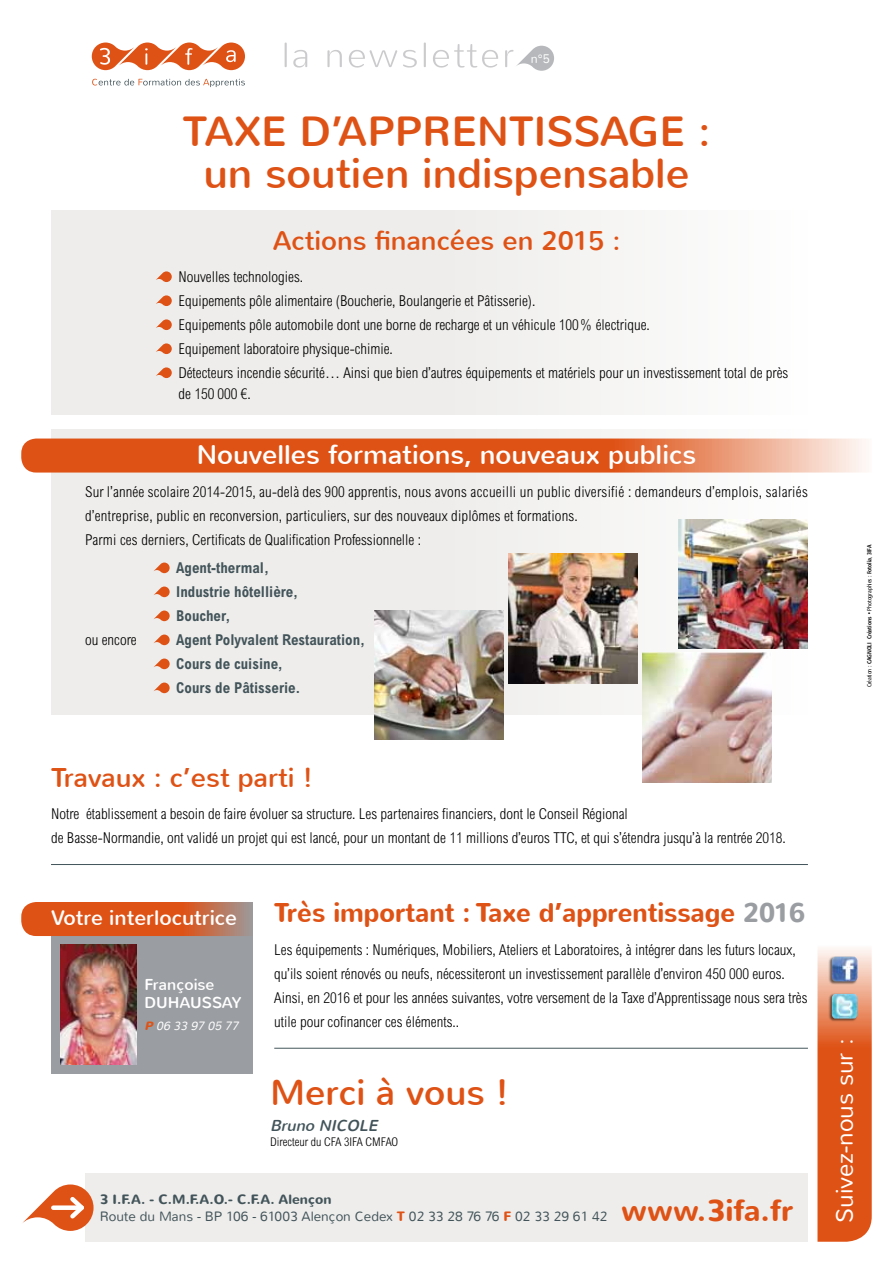
<style>
.page{position:relative;width:893px;height:1263px;background:#fff}
.page>*{position:absolute;margin:0;border:0;box-sizing:border-box;transform-origin:0 0}
.t1{font:42px/42px "Nunito";color:#df5215;text-align:center}
.t2{font:36px "Nunito";color:#df5215}
.t3{font:700 30px "Nunito";color:#df5215}
.t4{font:27px "Nunito";color:#df5215}
.t5{font:700 27px "Nunito";color:#df5215;scale:.94 1}
.t6{font:27px "Nunito";color:#fff}
.t7{font:300 24px "Nunito";color:#fff}
.t8{font:21px "Nunito";color:#fff}
.t9{font:15.75px/18px "Nunito";color:#fff}
.t10{font:italic 15.75px "Nunito";color:#42545a}
.t11{font:300 condensed 15px/24px "Arial";color:#000}
.t12{font:700 condensed 15px/24px "Arial";color:#42545a}
.t13{font:300 13.5px/16.2px "Nunito";color:#42545a}
.t14{font:300 12.45px "Nunito";color:#fff}
.t15{font:300 condensed 12px "Arial";color:#000}
.t16{font:italic 300 12px "Nunito";color:#fff}
.t17{font:6px "Humanist 777 BT Bold Condensed B";letter-spacing:-.01em;color:#000}
.s1{font-family:"Humanist 777 BT Roman Condensed B"}
.s2{font-family:"Humanist 777 BT Light Condensed B"}
.s3{font-weight:700;color:#df5215}
.s4{color:#9a9da1}
.s5{font-weight:700}
</style>
<div class="page">
<div style="left:51px;top:210px;width:757px;height:205px;background:linear-gradient(to right,#eae9e6,#fafaf9)"></div>
<svg style="left:817px;top:948px;width:55px;height:294px;background:#e36a35"></svg>
<div style="left:85px;top:1174px;width:723px;height:68px;background:#eeedeb"></div>
<svg style="left:92px;top:43px;width:153px;height:27px"></svg>
<svg style="left:92px;top:79px;width:153px;height:8px"></svg>
<svg style="left:285px;top:43px;width:2px;height:24px"></svg>
<svg style="left:293px;top:50px;width:14px;height:18px"></svg>
<svg style="left:327px;top:50px;width:15px;height:17px"></svg>
<svg style="left:349px;top:50px;width:48px;height:18px"></svg>
<svg style="left:403px;top:50px;width:14px;height:18px"></svg>
<svg style="left:424px;top:43px;width:2px;height:24px"></svg>
<svg style="left:433px;top:44px;width:65px;height:24px"></svg>
<svg style="left:505px;top:46px;width:49px;height:25px"></svg>
<svg style="left:155px;top:271px;width:17px;height:11px"></svg>
<svg style="left:155px;top:295px;width:17px;height:11px"></svg>
<svg style="left:155px;top:319px;width:17px;height:11px"></svg>
<svg style="left:155px;top:343px;width:17px;height:11px"></svg>
<svg style="left:155px;top:367px;width:17px;height:11px"></svg>
<hr style="left:51px;top:864px;width:757px;height:1px;background:#42545a">
<hr style="left:274px;top:1048px;width:534px;height:1px;background:#42545a">
<svg style="left:22px;top:1184px;width:72px;height:47px"></svg>
<div style="left:51px;top:902px;width:202px;height:171px;background:#9a9da1"></div>
<img style="left:61px;top:944px;width:75px;height:120px">
<svg style="left:21px;top:902px;width:229px;height:34px;background:#d55e2b"></svg>
<div style="left:51px;top:429px;width:757px;height:286px;background:#eeedeb"></div>
<svg style="left:21px;top:438px;width:845px;height:35px;background:#e36e3c"></svg>
<svg style="left:154px;top:562px;width:16px;height:11px"></svg>
<svg style="left:154px;top:586px;width:16px;height:11px"></svg>
<svg style="left:154px;top:610px;width:16px;height:11px"></svg>
<svg style="left:154px;top:634px;width:16px;height:11px"></svg>
<svg style="left:154px;top:658px;width:16px;height:11px"></svg>
<svg style="left:154px;top:682px;width:16px;height:11px"></svg>
<img style="left:508px;top:553px;width:130px;height:130px">
<img style="left:374px;top:610px;width:130px;height:130px">
<img style="left:642px;top:653px;width:130px;height:130px">
<img style="left:678px;top:519px;width:130px;height:130px">
<div style="left:828px;top:993px;width:29px;height:29px;background:#000;opacity:.55"></div>
<img style="left:832px;top:994px;width:25px;height:24px">
<div style="left:828px;top:956px;width:29px;height:29px;background:#000;opacity:.55"></div>
<img style="left:832px;top:957px;width:25px;height:24px">
<p class="t14" style="left:531px;top:50px;width:21px">n°5</p>
<h1 class="t1" style="left:183px;top:112px;width:529px">TAXE D’APPRENTISSAGE : un soutien indispensable</h1>
<h3 class="t4" style="left:273px;top:223px;width:349px">Actions financées en 2015 :</h3>
<p class="t11" style="left:178px;top:265px;width:611px">Nouvelles technologies.<br>Equipements pôle alimentaire (Boucherie, Boulangerie et Pâtisserie).<br>Equipements pôle automobile dont une borne de recharge et un véhicule 100% électrique.<br>Equipement laboratoire physique-chimie.<br>Détecteurs incendie sécurité… Ainsi que bien d’autres équipements et matériels pour un investissement total de près</p>
<p class="t11" style="left:179px;top:382px;width:74px">de 150 000 €.</p>
<h3 class="t6" style="left:197px;top:438px;width:501px">Nouvelles formations, nouveaux publics</h3>
<p class="t11" style="left:85px;top:480px;width:724px">Sur l’année scolaire 2014-2015, au-delà des 900 apprentis, nous avons accueilli un public diversifié : demandeurs d’emplois, salariés d’entreprise, public en reconversion, particuliers, sur des nouveaux diplômes et formations.<br>Parmi ces derniers, Certificats de Qualification Professionnelle :</p>
<p class="t12" style="left:176px;top:556px;width:123px">Agent-thermal,<br>Industrie hôtellière,<br>Boucher,</p>
<p class="t11" style="left:85px;top:628px;width:53px">ou encore</p>
<p class="t12" style="left:176px;top:628px;width:190px">Agent Polyvalent Restauration,<br>Cours de cuisine,<br>Cours de Pâtisserie.</p>
<p class="t17" style="left:865px;top:687px;width:144px;rotate:-90deg"><span class="s1">Création :</span> CAGNOLI Créations • <span class="s1">Photographies :</span> Fotolia<span class="s2">,</span> 3IFA</p>
<h3 class="t4" style="left:51px;top:760px;width:264px">Travaux : c’est parti !</h3>
<p class="t11" style="left:51px;top:802px;width:736px">Notre établissement a besoin de faire évoluer sa structure. Les partenaires financiers, dont le Conseil Régional<br>de Basse-Normandie, ont validé un projet qui est lancé, pour un montant de 11 millions d’euros TTC, et qui s’étendra jusqu’à la rentrée 2018.</p>
<h3 class="t8" style="left:51px;top:904px;width:188px">Votre interlocutrice</h3>
<p class="t9" style="left:145px;top:975px;width:99px">Françoise<br>DUHAUSSAY</p>
<p class="t16" style="left:145px;top:1018px;width:99px"><span class="s3">P</span> 06 33 97 05 77</p>
<h3 class="t5" style="left:274px;top:895px;width:566px">Très important : Taxe d’apprentissage <span class="s4">2016</span></h3>
<p class="t11" style="left:274px;top:937px;width:535px">Les équipements : Numériques, Mobiliers, Ateliers et Laboratoires, à intégrer dans les futurs locaux, qu’ils soient rénovés ou neufs, nécessiteront un investissement parallèle d’environ 450 000 euros.<br>Ainsi, en 2016 et pour les années suivantes, votre versement de la Taxe d’Apprentissage nous sera très utile pour cofinancer ces éléments..</p>
<h2 class="t2" style="left:270px;top:1069px;width:241px">Merci à vous !</h2>
<p class="t10" style="left:270px;top:1115px;width:114px">Bruno NICOLE</p>
<p class="t15" style="left:270px;top:1134px;width:130px">Directeur du CFA 3IFA CMFAO</p>
<p class="t13" style="left:100px;top:1192px;width:509px"><span class="s5">3 I.F.A. - C.M.F.A.O.- C.F.A. Alençon<br></span>Route du Mans - BP 106 - 61003 Alençon Cedex <span class="s3">T</span> 02 33 28 76 76 <span class="s3">F</span> 02 33 29 61 42</p>
<h3 class="t3" style="left:621px;top:1190px;width:173px">www.3ifa.fr</h3>
<h3 class="t7" style="left:830px;top:1222px;width:185px;rotate:-90deg">Suivez-nous sur :</h3>
</div>
